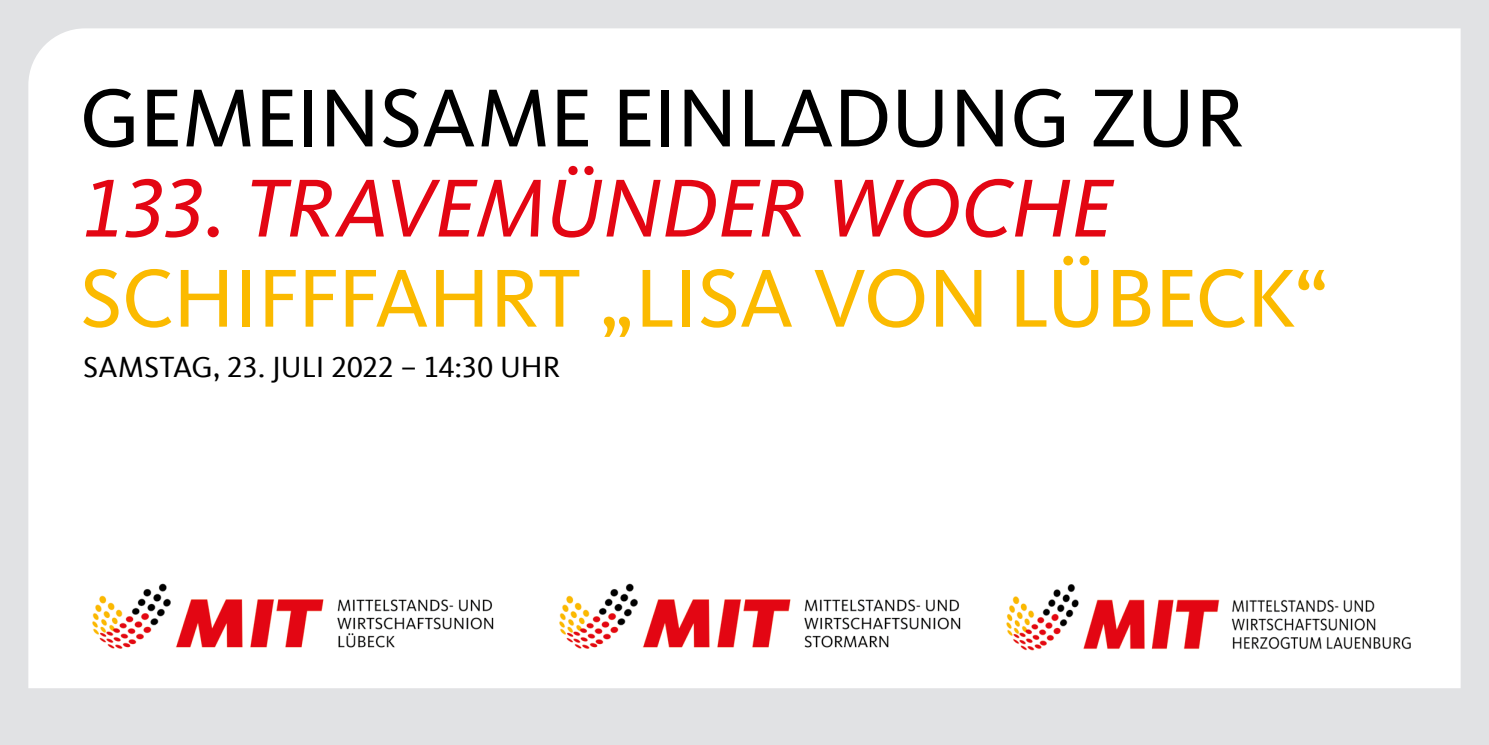
<style>
.page{position:relative;width:1489px;height:745px;background:#fff}
.page>*{position:absolute;margin:0;border:0;box-sizing:border-box;transform-origin:0 0}
.t1{font:85px "CDU Kievit Tab";letter-spacing:-.01em;color:#fbba00}
.t2{font:85px "CDU Kievit Tab";letter-spacing:-.005em;color:#000}
.t3{font:italic 85px "CDU Kievit Tab";letter-spacing:-.015em;color:#e30613}
.t4{font:30px "CDU Kievit Tab";color:#000}
</style>
<div class="page">
<div style="left:0;top:0;width:1488px;height:744px;background:#e1e2e4"></div>
<div style="left:28px;top:28px;width:1432px;height:659px;background:#fff"></div>
<img style="left:71px;top:565px;width:445px;height:109px">
<img style="left:537px;top:565px;width:444px;height:109px">
<img style="left:1003px;top:565px;width:423px;height:112px">
<h1 class="t2" style="left:80px;top:70px;width:1165px">GEMEINSAME EINLADUNG ZUR</h1>
<h1 class="t3" style="left:80px;top:158px;width:1035px">133. TRAVEMÜNDER WOCHE</h1>
<h1 class="t1" style="left:80px;top:250px;width:1249px">SCHIFFFAHRT „LISA VON LÜBECK“</h1>
<p class="t4" style="left:83px;top:349px;width:478px">SAMSTAG, 23. JULI 2022 – 14:30 UHR</p>
</div>
